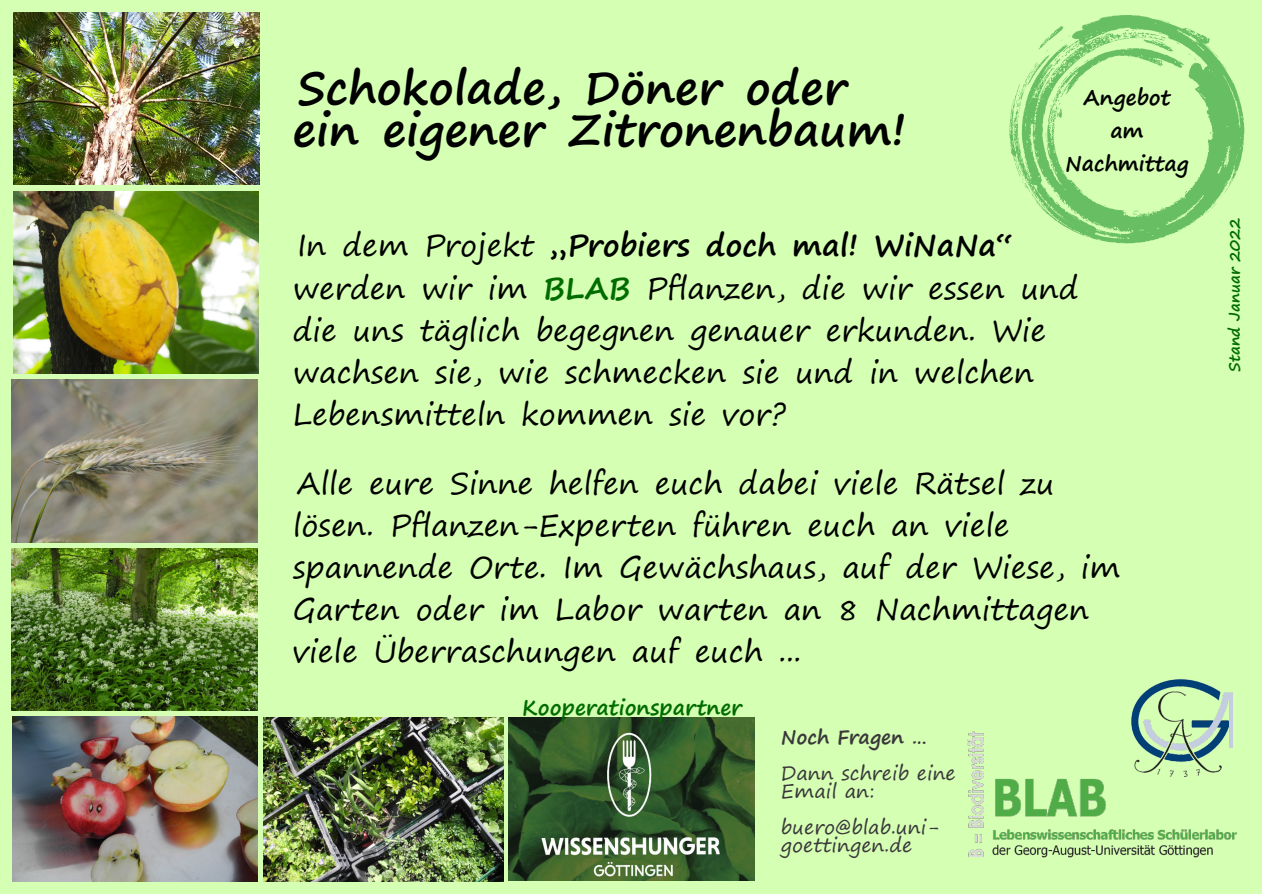
<style>
.page{position:relative;width:1263px;height:894px;background:#fff}
.page>*{position:absolute;margin:0;border:0;box-sizing:border-box;transform-origin:0 0}
.t1{font:700 45px/42px "Segoe Print";color:#000}
.t2{font:30px/42px "Segoe Print";color:#000}
.t3{font:700 21px/33px "Segoe Print";color:#000;text-align:center}
.t4{font:700 21px "Segoe Print";color:#006c00}
.t5{font:19.5px/18px "Segoe Print";color:#3a383b}
.t6{font:700 19.5px "Segoe Print";color:#3a383b}
.t7{font:700 15px "Segoe Print";color:#006c00}
.s1{font-weight:700}
.s2{font-weight:700;color:#006c00}
</style>
<div class="page">
<div style="left:0;top:0;width:1261px;height:893px;background:#d5ffb3"></div>
<svg style="left:1009px;top:15px;width:235px;height:228px"></svg>
<svg style="left:1023px;top:22px;width:215px;height:219px"></svg>
<img style="left:509px;top:717px;width:246px;height:163px">
<img style="left:967px;top:728px;width:270px;height:129px">
<img style="left:264px;top:717px;width:240px;height:164px">
<img style="left:13px;top:191px;width:246px;height:182px">
<img style="left:12px;top:548px;width:246px;height:162px">
<img style="left:12px;top:379px;width:246px;height:163px">
<img style="left:12px;top:716px;width:246px;height:165px">
<img style="left:14px;top:13px;width:245px;height:172px">
<img style="left:1131px;top:679px;width:101px;height:97px">
<h1 class="t1" style="left:293px;top:71px;width:615px">Schokolade, Döner oder ein eigener Zitronenbaum!</h1>
<p class="t3" style="left:1065px;top:83px;width:125px">Angebot am<br>Nachmittag</p>
<p class="t2" style="left:293px;top:227px;width:787px">In dem Projekt <span class="s1">„Probiers doch mal! WiNaNa“ </span>werden wir im <span class="s2">BLAB</span> Pflanzen, die wir essen und die uns täglich begegnen genauer erkunden. Wie wachsen sie, wie schmecken sie und in welchen Lebensmitteln kommen sie vor?</p>
<p class="t2" style="left:293px;top:464px;width:829px">Alle eure Sinne helfen euch dabei viele Rätsel zu lösen. Pflanzen-Experten führen euch an viele spannende Orte. Im Gewächshaus, auf der Wiese, im Garten oder im Labor warten an 8 Nachmittagen viele Überraschungen auf euch ...</p>
<p class="t4" style="left:522px;top:696px;width:221px">Kooperationspartner</p>
<p class="t6" style="left:781px;top:727px;width:148px">Noch Fragen …</p>
<p class="t5" style="left:781px;top:765px;width:176px">Dann schreib eine<br>Email an:</p>
<p class="t5" style="left:781px;top:819px;width:159px">buero@blab.uni&shy;goettingen.de</p>
<p class="t7" style="left:1227px;top:372px;width:156px;rotate:-90deg">Stand Januar 2022</p>
</div>
